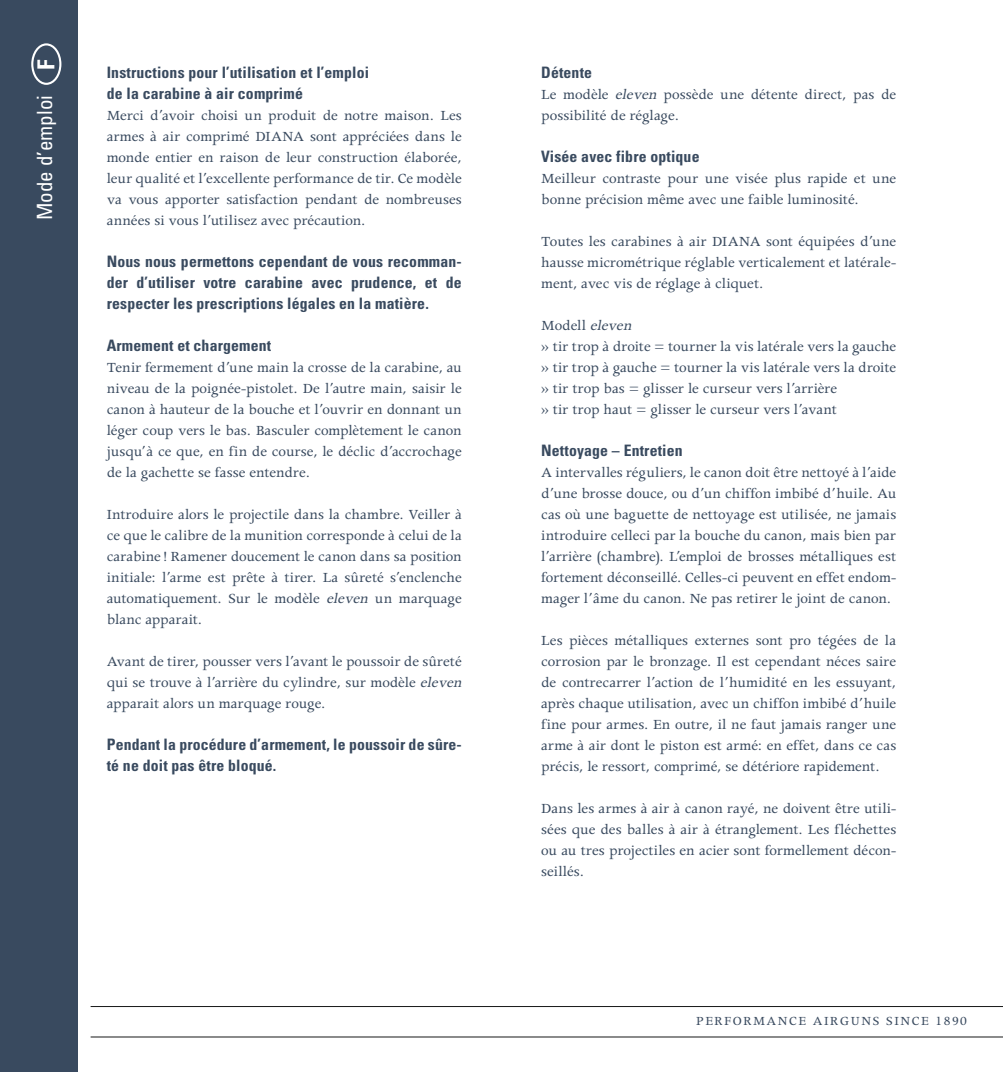
<style>
.page{position:relative;width:1003px;height:1072px;background:#fff}
.page>*{position:absolute;margin:0;border:0;box-sizing:border-box;transform-origin:0 0}
.t1{font:700 condensed 23.45px "Univers";color:#fff}
.t2{font:condensed 21px "Univers";color:#fff}
.Fließtext_Apolle_9_1{font:15.75px/21px "Apollo MT Std";color:#394a5f;text-align:justify}
.Headline_Univers_9_1{font:700 condensed 15.75px/21px "Univers";letter-spacing:.01em;color:#394a5f;text-align:justify}
.t3{font:14px "Apollo MT Std";letter-spacing:.115em;color:#394a5f}
.s1{font-style:italic}
</style>
<div class="page">
<div style="left:0;top:0;width:77px;height:1071px;background:#394a5f"></div>
<div style="left:31px;top:43px;width:30px;height:42px;border:2px solid #fff;border-radius:50%"></div>
<hr style="left:91px;top:1036px;width:911px;height:1px;background:#171818">
<hr style="left:91px;top:1006px;width:911px;height:1px;background:#171818">
<p class="t1" style="left:32px;top:70px;width:12px;rotate:-90deg">F</p>
<p class="t2" style="left:31px;top:220px;width:126px;rotate:-90deg">Mode d’emploi</p>
<p class="Headline_Univers_9_1" style="left:107px;top:62px;width:264px">Instructions pour l’utilisation et l’emploi</p>
<p class="Headline_Univers_9_1" style="left:107px;top:83px;width:198px">de la carabine à air comprimé</p>
<p class="Fließtext_Apolle_9_1" style="left:107px;top:106px;width:356px">Merci d’avoir choisi un produit de notre maison. Les armes à air comprimé DIANA sont appréciées dans le monde entier en raison de leur construction élaborée, leur qualité et l’excellente performance de tir. Ce modèle va vous apporter satisfaction pendant de nombreuses années si vous l’utilisez avec précaution.</p>
<p class="Headline_Univers_9_1" style="left:107px;top:251px;width:356px">Nous nous permettons cependant de vous recomman&shy;der d’utiliser votre carabine avec prudence, et de respecter les prescriptions légales en la matière.</p>
<p class="Headline_Univers_9_1" style="left:107px;top:335px;width:166px">Armement et chargement</p>
<p class="Fließtext_Apolle_9_1" style="left:107px;top:358px;width:356px">Tenir fermement d’une main la crosse de la carabine, au</p>
<p class="Fließtext_Apolle_9_1" style="left:107px;top:379px;width:356px">niveau de la poignée-pistolet. De l’autre main, saisir le canon à hauteur de la bouche et l’ouvrir en donnant un léger coup vers le bas. Basculer complètement le canon jusqu’à ce que, en fin de course, le déclic d’accrochage de la gachette se fasse entendre.</p>
<p class="Fließtext_Apolle_9_1" style="left:107px;top:505px;width:356px">Introduire alors le projectile dans la chambre. Veiller à ce que le calibre de la munition corresponde à celui de la carabine ! Ramener doucement le canon dans sa position initiale: l’arme est prête à tirer. La sûreté s’enclenche automatiquement. Sur le modèle <span class="s1">eleven</span> un marquage blanc apparait.</p>
<p class="Fließtext_Apolle_9_1" style="left:107px;top:652px;width:360px;text-align:left">Avant de tirer, pousser vers l’avant le poussoir de sûreté qui se trouve à l’arrière du cylindre, sur modèle <span class="s1">eleven </span>apparait alors un marquage rouge.</p>
<p class="Headline_Univers_9_1" style="left:107px;top:734px;width:356px">Pendant la procédure d’armement, le poussoir de sûre&shy;té ne doit pas être bloqué.</p>
<p class="Headline_Univers_9_1" style="left:541px;top:62px;width:52px">Détente</p>
<p class="Fließtext_Apolle_9_1" style="left:541px;top:85px;width:356px">Le modèle <span class="s1">eleven</span> possède une détente direct, pas de possibilité de réglage.</p>
<p class="Headline_Univers_9_1" style="left:541px;top:146px;width:160px">Visée avec fibre optique</p>
<p class="Fließtext_Apolle_9_1" style="left:541px;top:169px;width:356px">Meilleur contraste pour une visée plus rapide et une bonne précision même avec une faible luminosité.</p>
<p class="Fließtext_Apolle_9_1" style="left:541px;top:232px;width:356px">Toutes les carabines à air DIANA sont équipées d’une hausse micrométrique réglable verticalement et latérale&shy;ment, avec vis de réglage à cliquet.</p>
<p class="Fließtext_Apolle_9_1" style="left:541px;top:316px;width:95px">Modell <span class="s1">eleven</span></p>
<p class="Fließtext_Apolle_9_1" style="left:541px;top:337px;width:356px">» tir trop à droite = tourner la vis latérale vers la gauche</p>
<p class="Fließtext_Apolle_9_1" style="left:541px;top:358px;width:356px">» tir trop à gauche = tourner la vis latérale vers la droite</p>
<p class="Fließtext_Apolle_9_1" style="left:541px;top:379px;width:297px">» tir trop bas = glisser le curseur vers l’arrière</p>
<p class="Fließtext_Apolle_9_1" style="left:541px;top:400px;width:297px">» tir trop haut = glisser le curseur vers l’avant</p>
<p class="Headline_Univers_9_1" style="left:541px;top:440px;width:143px">Nettoyage – Entretien</p>
<p class="Fließtext_Apolle_9_1" style="left:541px;top:463px;width:356px">A intervalles réguliers, le canon doit être nettoyé à l’aide d’une brosse douce, ou d’un chiffon imbibé d’huile. Au cas où une baguette de nettoyage est utilisée, ne jamais introduire celleci par la bouche du canon, mais bien par l’arrière (chambre). L’emploi de brosses métalliques est fortement déconseillé. Celles-ci peuvent en effet endom&shy;mager l’âme du canon. Ne pas retirer le joint de canon.</p>
<p class="Fließtext_Apolle_9_1" style="left:541px;top:631px;width:356px">Les pièces métalliques externes sont pro tégées de la corrosion par le bronzage. Il est cependant néces saire de contrecarrer l’action de l’humidité en les essuyant, après chaque utilisation, avec un chiffon imbibé d’huile fine pour armes. En outre, il ne faut jamais ranger une arme à air dont le piston est armé: en effet, dans ce cas précis, le ressort, comprimé, se détériore rapidement.</p>
<p class="Fließtext_Apolle_9_1" style="left:541px;top:799px;width:356px">Dans les armes à air à canon rayé, ne doivent être utili&shy;sées que des balles à air à étranglement. Les fléchettes ou au tres projectiles en acier sont formellement décon&shy;seillés.</p>
<p class="t3" style="left:696px;top:1013px;width:272px">PERFORMANCE AIRGUNS SINCE 1890</p>
</div>
